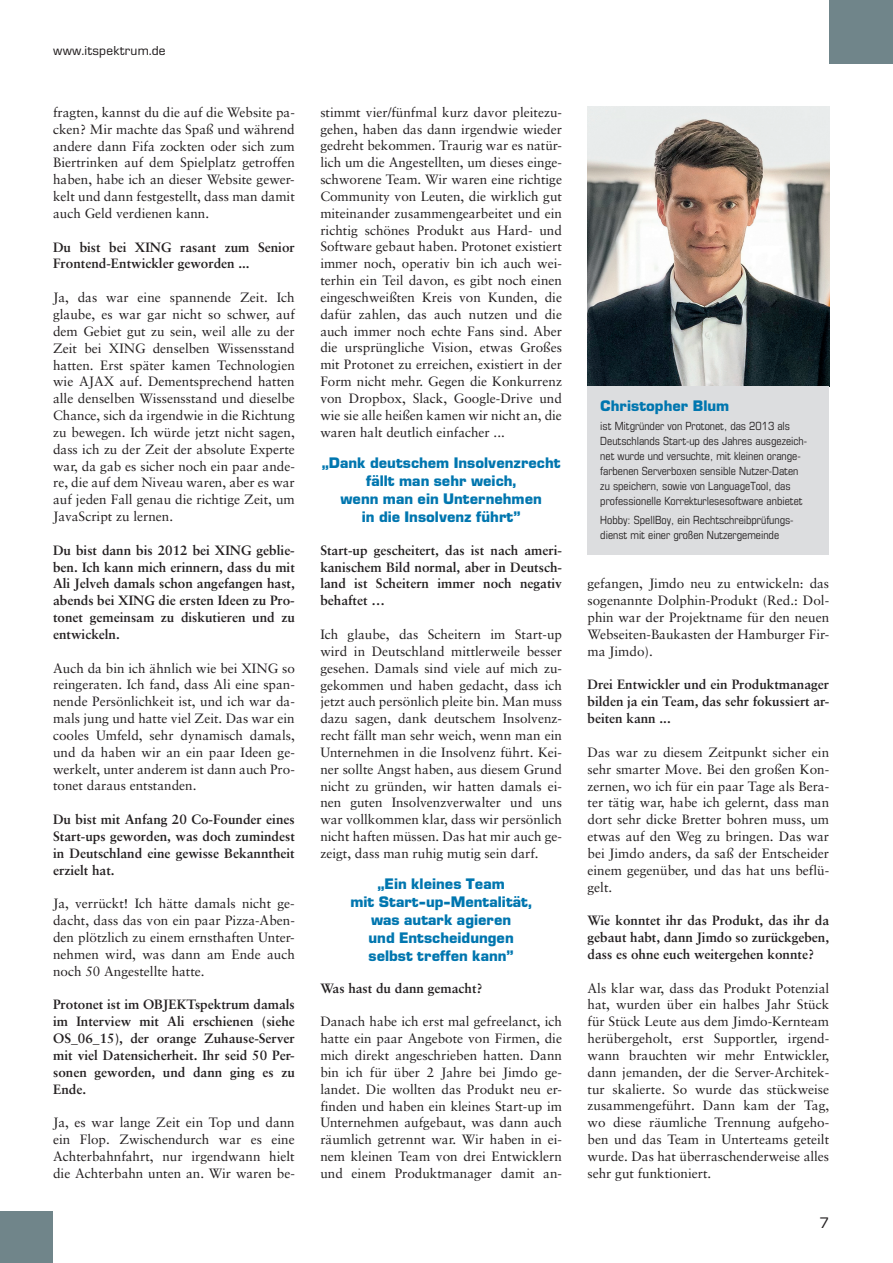
<style>
.page{position:relative;width:893px;height:1263px;background:#fff}
.page>*{position:absolute;margin:0;border:0;box-sizing:border-box;transform-origin:0 0}
.t1{font:700 15px/18px "Eurostile BQ";color:#0076af;text-align:center}
.t2{font:15px "Eurostile BQ";color:#231f20}
.t3{font:13.5px/16.8px "Sabon";color:#231f20;text-align:justify}
.t4{font:700 13.5px/16.8px "Sabon";color:#231f20;text-align:justify}
.t5{font:12.75px "Eurostile BQ";letter-spacing:.02em;color:#231f20}
.t6{font:condensed 11.25px/15px "Eurostile";color:#231f20}
</style>
<div class="page">
<div style="left:829px;top:0;width:64px;height:64px;background:#70858a"></div>
<hr style="left:0;top:0;width:1px;height:64px;background:#70858a">
<div style="left:0;top:1211px;width:53px;height:52px;background:#70858a"></div>
<img style="left:587px;top:106px;width:242px;height:280px">
<div style="left:587px;top:386px;width:242px;height:169px;background:#dcdddf"></div>
<p class="t5" style="left:53px;top:43px;width:114px">www.itspektrum.de</p>
<p class="t3" style="left:53px;top:104px;width:243px">fragten, kannst du die auf die Website pa&shy;cken? Mir machte das Spaß und während andere dann Fifa zockten oder sich zum Biertrinken auf dem Spielplatz getroffen haben, habe ich an dieser Website gewer&shy;kelt und dann festgestellt, dass man damit auch Geld verdienen kann.</p>
<p class="t4" style="left:53px;top:238px;width:243px">Du bist bei XING rasant zum Senior<br>Frontend-Entwickler geworden ...</p>
<p class="t3" style="left:53px;top:289px;width:243px">Ja, das war eine spannende Zeit. Ich glaube, es war gar nicht so schwer, auf dem Gebiet gut zu sein, weil alle zu der Zeit bei XING denselben Wissensstand hatten. Erst später kamen Technologien wie AJAX auf. Dementsprechend hatten alle denselben Wissensstand und dieselbe Chance, sich da irgendwie in die Richtung zu bewegen. Ich würde jetzt nicht sagen, dass ich zu der Zeit der absolute Experte war, da gab es sicher noch ein paar ande&shy;re, die auf dem Niveau waren, aber es war auf jeden Fall genau die richtige Zeit, um JavaScript zu lernen.</p>
<p class="t4" style="left:53px;top:541px;width:243px">Du bist dann bis 2012 bei XING geblie&shy;ben. Ich kann mich erinnern, dass du mit Ali Jelveh damals schon angefangen hast, abends bei XING die ersten Ideen zu Pro&shy;tonet gemeinsam zu diskutieren und zu entwickeln.</p>
<p class="t3" style="left:53px;top:659px;width:243px">Auch da bin ich ähnlich wie bei XING so reingeraten. Ich fand, dass Ali eine span&shy;nende Persönlichkeit ist, und ich war da&shy;mals jung und hatte viel Zeit. Das war ein cooles Umfeld, sehr dynamisch damals, und da haben wir an ein paar Ideen ge&shy;werkelt, unter anderem ist dann auch Pro&shy;tonet daraus entstanden.</p>
<p class="t4" style="left:53px;top:811px;width:243px">Du bist mit Anfang 20 Co-Founder eines Start-ups geworden, was doch zumindest in Deutschland eine gewisse Bekanntheit erzielt hat.</p>
<p class="t3" style="left:53px;top:895px;width:243px">Ja, verrückt! Ich hätte damals nicht ge&shy;dacht, dass das von ein paar Pizza-Aben&shy;den plötzlich zu einem ernsthaften Unter&shy;nehmen wird, was dann am Ende auch noch 50 Angestellte hatte.</p>
<p class="t4" style="left:53px;top:996px;width:243px">Protonet ist im OBJEKTspektrum damals im Interview mit Ali erschienen (siehe OS_06_15), der orange Zuhause-Server mit viel Datensicherheit. Ihr seid 50 Per&shy;sonen geworden, und dann ging es zu Ende.</p>
<p class="t3" style="left:53px;top:1114px;width:243px">Ja, es war lange Zeit ein Top und dann ein Flop. Zwischendurch war es eine Achterbahnfahrt, nur irgendwann hielt die Achterbahn unten an. Wir waren be-</p>
<p class="t3" style="left:320px;top:104px;width:243px">stimmt vier/fünfmal kurz davor pleitezu&shy;gehen, haben das dann irgendwie wieder gedreht bekommen. Traurig war es natür&shy;lich um die Angestellten, um dieses einge&shy;schworene Team. Wir waren eine richtige Community von Leuten, die wirklich gut miteinander zusammengearbeitet und ein richtig schönes Produkt aus Hard- und Software gebaut haben. Protonet existiert immer noch, operativ bin ich auch wei&shy;terhin ein Teil davon, es gibt noch einen eingeschweißten Kreis von Kunden, die dafür zahlen, das auch nutzen und die auch immer noch echte Fans sind. Aber die ursprüngliche Vision, etwas Großes mit Protonet zu erreichen, existiert in der Form nicht mehr. Gegen die Konkurrenz von Dropbox, Slack, Google-Drive und wie sie alle heißen kamen wir nicht an, die waren halt deutlich einfacher ...</p>
<p class="t1" style="left:322px;top:454px;width:241px">„Dank deutschem Insolvenzrecht fällt man sehr weich,<br>wenn man ein Unternehmen<br>in die Insolvenz führt”</p>
<p class="t4" style="left:320px;top:541px;width:243px">Start-up gescheitert, das ist nach ameri&shy;kanischem Bild normal, aber in Deutsch&shy;land ist Scheitern immer noch negativ behaftet …</p>
<p class="t3" style="left:320px;top:626px;width:243px">Ich glaube, das Scheitern im Start-up wird in Deutschland mittlerweile besser gesehen. Damals sind viele auf mich zu&shy;gekommen und haben gedacht, dass ich jetzt auch persönlich pleite bin. Man muss dazu sagen, dank deutschem Insolvenz&shy;recht fällt man sehr weich, wenn man ein Unternehmen in die Insolvenz führt. Kei&shy;ner sollte Angst haben, aus diesem Grund nicht zu gründen, wir hatten damals ei&shy;nen guten Insolvenzverwalter und uns war vollkommen klar, dass wir persönlich nicht haften müssen. Das hat mir auch ge&shy;zeigt, dass man ruhig mutig sein darf.</p>
<p class="t1" style="left:350px;top:875px;width:183px">„Ein kleines Team<br>mit Start-up-Mentalität, was autark agieren<br>und Entscheidungen selbst treffen kann”</p>
<p class="t4" style="left:320px;top:979px;width:164px">Was hast du dann gemacht?</p>
<p class="t3" style="left:320px;top:1013px;width:243px">Danach habe ich erst mal gefreelanct, ich hatte ein paar Angebote von Firmen, die mich direkt angeschrieben hatten. Dann bin ich für über 2 Jahre bei Jimdo ge&shy;landet. Die wollten das Produkt neu er&shy;finden und haben ein kleines Start-up im Unternehmen aufgebaut, was dann auch räumlich getrennt war. Wir haben in ei&shy;nem kleinen Team von drei Entwicklern und einem Produktmanager damit an-</p>
<p class="t1" style="left:600px;top:397px;width:131px">Christopher Blum</p>
<p class="t6" style="left:600px;top:418px;width:208px">ist Mitgründer von Protonet, das 2013 als Deutschlands Start-up des Jahres ausgezeich&shy;net wurde und versuchte, mit kleinen orange&shy;farbenen Serverboxen sensible Nutzer-Daten zu speichern, sowie von LanguageTool, das professionelle Korrekturlesesoftware anbietet</p>
<p class="t6" style="left:600px;top:513px;width:195px">Hobby: SpellBoy, ein Rechtschreibprüfungs&shy;dienst mit einer großen Nutzergemeinde</p>
<p class="t3" style="left:587px;top:575px;width:243px">gefangen, Jimdo neu zu entwickeln: das sogenannte Dolphin-Produkt (Red.: Dol&shy;phin war der Projektname für den neuen Webseiten-Baukasten der Hamburger Fir&shy;ma Jimdo).</p>
<p class="t4" style="left:587px;top:676px;width:243px">Drei Entwickler und ein Produktmanager bilden ja ein Team, das sehr fokussiert ar&shy;beiten kann ...</p>
<p class="t3" style="left:587px;top:744px;width:243px">Das war zu diesem Zeitpunkt sicher ein sehr smarter Move. Bei den großen Kon&shy;zernen, wo ich für ein paar Tage als Bera&shy;ter tätig war, habe ich gelernt, dass man dort sehr dicke Bretter bohren muss, um etwas auf den Weg zu bringen. Das war bei Jimdo anders, da saß der Entscheider einem gegenüber, und das hat uns beflü&shy;gelt.</p>
<p class="t4" style="left:587px;top:912px;width:243px">Wie konntet ihr das Produkt, das ihr da gebaut habt, dann Jimdo so zurückgeben, dass es ohne euch weitergehen konnte?</p>
<p class="t3" style="left:587px;top:979px;width:243px">Als klar war, dass das Produkt Potenzial hat, wurden über ein halbes Jahr Stück für Stück Leute aus dem Jimdo-Kernteam herübergeholt, erst Supportler, irgend&shy;wann brauchten wir mehr Entwickler, dann jemanden, der die Server-Architek&shy;tur skalierte. So wurde das stückweise zusammengeführt. Dann kam der Tag, wo diese räumliche Trennung aufgeho&shy;ben und das Team in Unterteams geteilt wurde. Das hat überraschenderweise alles sehr gut funktioniert.</p>
<p class="t2" style="left:819px;top:1215px;width:11px">7</p>
</div>
